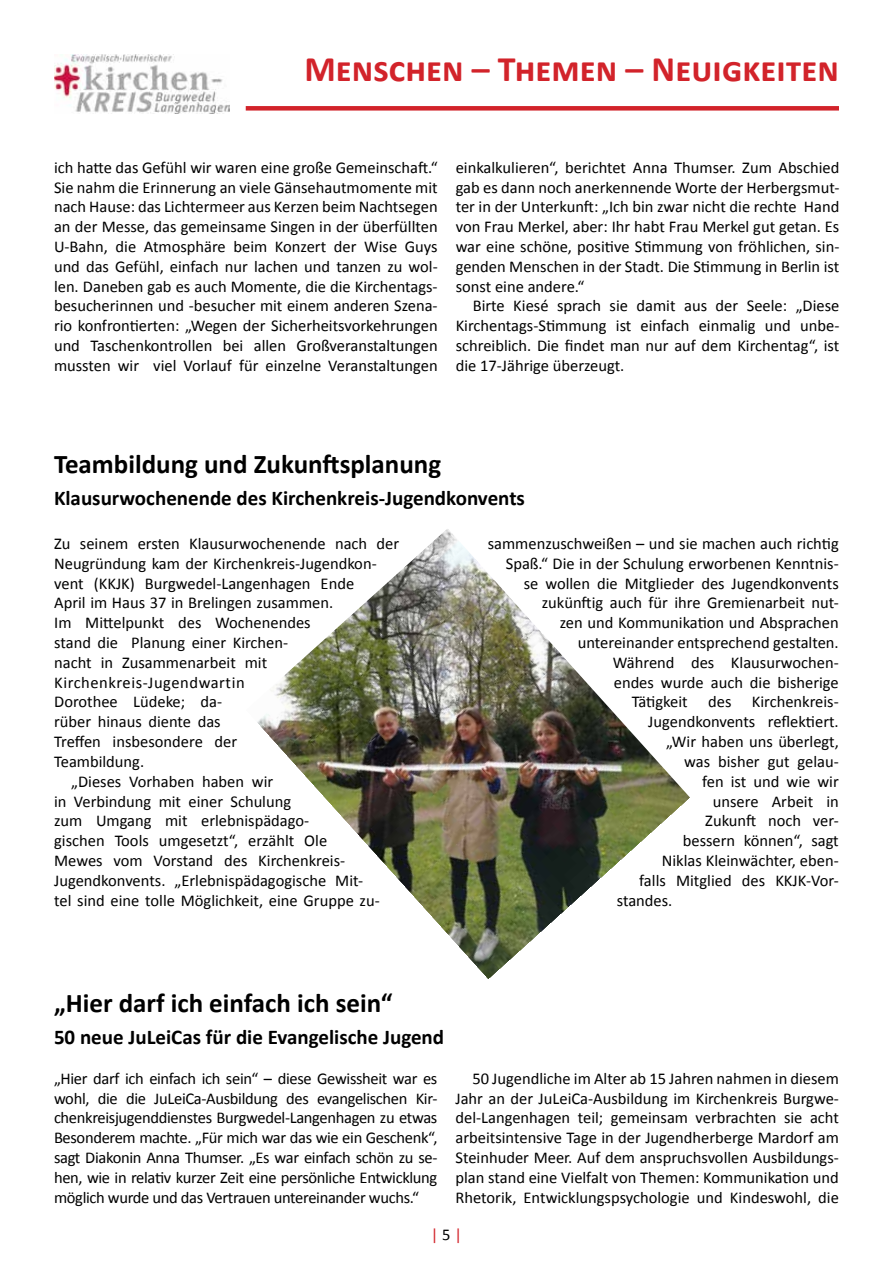
<style>
.page{position:relative;width:893px;height:1263px;background:#fff}
.page>*{position:absolute;margin:0;border:0;box-sizing:border-box;transform-origin:0 0}
.t1{font:700 36px "Calibri";color:#d2232a}
.t2{font:700 27px "Calibri";color:#000}
.t3{font:700 21px "Calibri";color:#000}
.t4{font:16.5px/19.8px "Calibri";color:#000;text-align:justify}
.t5{font:16.5px "Calibri";letter-spacing:.035em;color:#000}
.t6{font:16.5px "Calibri";color:#d2232a}
.s1{color:#000}
</style>
<div class="page">
<img style="left:54px;top:54px;width:176px;height:59px">
<div style="left:246px;top:106px;width:593px;height:5px;background:#d2232a"></div>
<img style="left:257px;top:529px;width:433px;height:450px">
<h1 class="t1" style="left:304px;top:46px;width:536px">Menschen – Themen – Neuigkeiten</h1>
<p class="t4" style="left:54px;top:157px;width:385px">ich hatte das Gefühl wir waren eine große Gemeinschaft.“ Sie nahm die Erinnerung an viele Gänsehautmomente mit nach Hause: das Lichtermeer aus Kerzen beim Nachtsegen an der Messe, das gemeinsame Singen in der überfüllten U-Bahn, die Atmosphäre beim Konzert der Wise Guys und das Gefühl, einfach nur lachen und tanzen zu wol&shy;len. Daneben gab es auch Momente, die die Kirchentags&shy;besucherinnen und -besucher mit einem anderen Szena&shy;rio konfrontierten: „Wegen der Sicherheitsvorkehrungen und Taschenkontrollen bei allen Großveranstaltungen mussten wir viel Vorlauf für einzelne Veranstaltungen</p>
<p class="t4" style="left:456px;top:157px;width:385px">einkalkulieren“, berichtet Anna Thumser. Zum Abschied gab es dann noch anerkennende Worte der Herbergsmut&shy;ter in der Unterkunft: „Ich bin zwar nicht die rechte Hand von Frau Merkel, aber: Ihr habt Frau Merkel gut getan. Es war eine schöne, positive Stimmung von fröhlichen, sin&shy;genden Menschen in der Stadt. Die Stimmung in Berlin ist sonst eine andere.“</p>
<p class="t4" style="left:456px;top:296px;width:385px;text-indent:17px">Birte Kiesé sprach sie damit aus der Seele: „Diese Kirchentags-Stimmung ist einfach einmalig und unbe&shy;schreiblich. Die findet man nur auf dem Kirchentag“, ist die 17-Jährige überzeugt.</p>
<h2 class="t2" style="left:54px;top:447px;width:389px">Teambildung und Zukunftsplanung</h2>
<p class="t3" style="left:54px;top:484px;width:472px">Klausurwochenende des Kirchenkreis-Jugendkonvents</p>
<p class="t4" style="left:54px;top:534px;width:347px">Zu seinem ersten Klausurwochenende nach der</p>
<p class="t4" style="left:54px;top:553px;width:324px">Neugründung kam der Kirchenkreis-Jugendkon-</p>
<p class="t4" style="left:54px;top:573px;width:301px">vent (KKJK) Burgwedel-Langenhagen Ende</p>
<p class="t4" style="left:54px;top:593px;width:280px">April im Haus 37 in Brelingen zusammen.</p>
<p class="t4" style="left:54px;top:613px;width:258px">Im Mittelpunkt des Wochenendes</p>
<p class="t4" style="left:54px;top:633px;width:235px">stand die Planung einer Kirchen-</p>
<p class="t4" style="left:54px;top:652px;width:214px">nacht in Zusammenarbeit mit</p>
<p class="t5" style="left:54px;top:672px;width:192px">Kirchenkreis-Jugendwartin</p>
<p class="t4" style="left:54px;top:692px;width:169px">Dorothee Lüdeke; da-</p>
<p class="t4" style="left:54px;top:712px;width:168px">rüber hinaus diente das</p>
<p class="t4" style="left:54px;top:732px;width:185px">Treffen insbesondere der</p>
<p class="t4" style="left:54px;top:751px;width:92px">Teambildung.</p>
<p class="t4" style="left:71px;top:771px;width:203px">„Dieses Vorhaben haben wir</p>
<p class="t4" style="left:54px;top:791px;width:238px">in Verbindung mit einer Schulung</p>
<p class="t4" style="left:54px;top:811px;width:256px">zum Umgang mit erlebnispädago-</p>
<p class="t4" style="left:54px;top:831px;width:274px">gischen Tools umgesetzt“, erzählt Ole</p>
<p class="t4" style="left:54px;top:850px;width:293px">Mewes vom Vorstand des Kirchenkreis-</p>
<p class="t4" style="left:54px;top:870px;width:310px">Jugendkonvents. „Erlebnispädagogische Mit-</p>
<p class="t4" style="left:54px;top:890px;width:327px">tel sind eine tolle Möglichkeit, eine Gruppe zu-</p>
<p class="t4" style="left:488px;top:534px;width:353px">sammenzuschweißen – und sie machen auch richtig</p>
<p class="t4" style="left:506px;top:553px;width:335px">Spaß.“ Die in der Schulung erworbenen Kenntnis-</p>
<p class="t4" style="left:524px;top:573px;width:316px">se wollen die Mitglieder des Jugendkonvents</p>
<p class="t4" style="left:542px;top:593px;width:299px">zukünftig auch für ihre Gremienarbeit nut-</p>
<p class="t4" style="left:560px;top:613px;width:280px">zen und Kommunikation und Absprachen</p>
<p class="t4" style="left:578px;top:633px;width:262px">untereinander entsprechend gestalten.</p>
<p class="t4" style="left:613px;top:652px;width:227px">Während des Klausurwochen-</p>
<p class="t4" style="left:614px;top:672px;width:226px">endes wurde auch die bisherige</p>
<p class="t4" style="left:632px;top:692px;width:208px">Tätigkeit des Kirchenkreis-</p>
<p class="t4" style="left:648px;top:712px;width:192px">Jugendkonvents reflektiert.</p>
<p class="t4" style="left:666px;top:732px;width:174px">„Wir haben uns überlegt,</p>
<p class="t4" style="left:684px;top:751px;width:156px">was bisher gut gelau-</p>
<p class="t4" style="left:702px;top:771px;width:138px">fen ist und wie wir</p>
<p class="t4" style="left:713px;top:791px;width:127px">unsere Arbeit in</p>
<p class="t4" style="left:705px;top:811px;width:135px">Zukunft noch ver-</p>
<p class="t4" style="left:683px;top:831px;width:158px">bessern können“, sagt</p>
<p class="t4" style="left:662px;top:850px;width:178px">Niklas Kleinwächter, eben-</p>
<p class="t4" style="left:639px;top:870px;width:201px">falls Mitglied des KKJK-Vor-</p>
<p class="t4" style="left:617px;top:890px;width:57px">standes.</p>
<h2 class="t2" style="left:54px;top:986px;width:340px">„Hier darf ich einfach ich sein“</h2>
<p class="t3" style="left:54px;top:1023px;width:392px">50 neue JuLeiCas für die Evangelische Jugend</p>
<p class="t4" style="left:54px;top:1068px;width:385px">„Hier darf ich einfach ich sein“ – diese Gewissheit war es wohl, die die JuLeiCa-Ausbildung des evangelischen Kir&shy;chenkreisjugenddienstes Burgwedel-Langenhagen zu etwas Besonderem machte. „Für mich war das wie ein Geschenk“, sagt Diakonin Anna Thumser. „Es war einfach schön zu se&shy;hen, wie in relativ kurzer Zeit eine persönliche Entwicklung möglich wurde und das Vertrauen untereinander wuchs.“</p>
<p class="t4" style="left:455px;top:1068px;width:385px;text-indent:17px">50 Jugendliche im Alter ab 15 Jahren nahmen in diesem Jahr an der JuLeiCa-Ausbildung im Kirchenkreis Burgwe&shy;del-Langenhagen teil; gemeinsam verbrachten sie acht arbeitsintensive Tage in der Jugendherberge Mardorf am Steinhuder Meer. Auf dem anspruchsvollen Ausbildungs&shy;plan stand eine Vielfalt von Themen: Kommunikation und Rhetorik, Entwicklungspsychologie und Kindeswohl, die</p>
<p class="t6" style="left:431px;top:1224px;width:33px">| <span class="s1">5</span> |</p>
</div>
